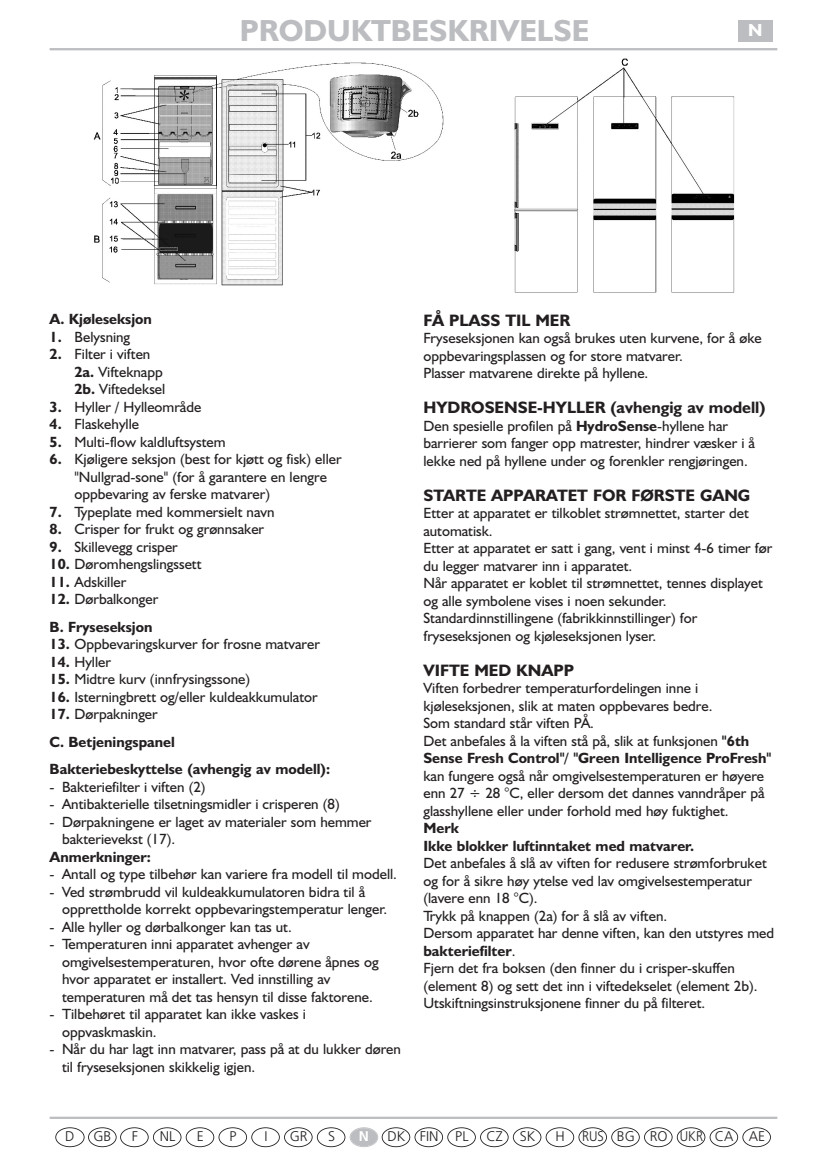
<style>
.page{position:relative;width:827px;height:1167px;background:#fff}
.page>*{position:absolute;margin:0;border:0;box-sizing:border-box;transform-origin:0 0}
.t1{font:700 30.62px "Humanist 521 BT";color:#bcbdc0}
.t2{font:700 17.5px "Humanist 521 BT";color:#fff}
.t3{font:700 16.62px "Humanist 521 BT";color:#231f20}
.t4{font:14.88px/17.5px "Humanist 521 BT";color:#231f20}
.t5{font:700 14.88px/27.5px "Humanist 521 BT";color:#231f20}
.t6{font:300 14px "Frutiger";color:#231f20}
.t7{font:700 14px "Frutiger";color:#fff}
.s1{font-weight:700}
.s2{font-weight:400}
</style>
<div class="page">
<img style="left:93px;top:58px;width:642px;height:235px">
<hr style="left:50px;top:48px;width:727px;height:2px;background:#bcbdc0">
<div style="left:737px;top:20px;width:35px;height:21px;background:#bcbdc0"></div>
<hr style="left:50px;top:1116px;width:727px;height:3px;background:#bcbdc0">
<div style="left:55px;top:1127px;width:30px;height:20px;border:2px solid #231f20;border-radius:50%"></div>
<div style="left:88px;top:1127px;width:29px;height:20px;border:2px solid #231f20;border-radius:50%"></div>
<div style="left:120px;top:1127px;width:29px;height:20px;border:2px solid #231f20;border-radius:50%"></div>
<div style="left:153px;top:1127px;width:28px;height:20px;border:2px solid #231f20;border-radius:50%"></div>
<div style="left:186px;top:1127px;width:28px;height:20px;border:2px solid #231f20;border-radius:50%"></div>
<div style="left:218px;top:1127px;width:29px;height:20px;border:2px solid #231f20;border-radius:50%"></div>
<div style="left:251px;top:1127px;width:29px;height:20px;border:2px solid #231f20;border-radius:50%"></div>
<div style="left:284px;top:1127px;width:28px;height:20px;border:2px solid #231f20;border-radius:50%"></div>
<div style="left:317px;top:1127px;width:28px;height:20px;border:2px solid #231f20;border-radius:50%"></div>
<div style="left:350px;top:1128px;width:27px;height:18px;background:#bcbdc0;border-radius:50%"></div>
<div style="left:349px;top:1127px;width:29px;height:20px;border:2px solid #bcbdc0;border-radius:50%"></div>
<div style="left:381px;top:1127px;width:29px;height:20px;border:2px solid #231f20;border-radius:50%"></div>
<div style="left:414px;top:1127px;width:29px;height:20px;border:2px solid #231f20;border-radius:50%"></div>
<div style="left:447px;top:1127px;width:29px;height:20px;border:2px solid #231f20;border-radius:50%"></div>
<div style="left:480px;top:1127px;width:28px;height:20px;border:2px solid #231f20;border-radius:50%"></div>
<div style="left:513px;top:1127px;width:28px;height:20px;border:2px solid #231f20;border-radius:50%"></div>
<div style="left:545px;top:1127px;width:29px;height:20px;border:2px solid #231f20;border-radius:50%"></div>
<div style="left:578px;top:1127px;width:29px;height:20px;border:2px solid #231f20;border-radius:50%"></div>
<div style="left:611px;top:1127px;width:28px;height:20px;border:2px solid #231f20;border-radius:50%"></div>
<div style="left:644px;top:1127px;width:28px;height:20px;border:2px solid #231f20;border-radius:50%"></div>
<div style="left:676px;top:1127px;width:29px;height:20px;border:2px solid #231f20;border-radius:50%"></div>
<div style="left:709px;top:1127px;width:29px;height:20px;border:2px solid #231f20;border-radius:50%"></div>
<div style="left:742px;top:1127px;width:28px;height:20px;border:2px solid #231f20;border-radius:50%"></div>
<h1 class="t1" style="left:240px;top:20px;width:351px">PRODUKTBESKRIVELSE</h1>
<p class="t2" style="left:748px;top:24px;width:16px">N</p>
<p class="t5" style="left:50px;top:307px;width:104px">A. Kjøleseksjon</p>
<p class="t4" style="left:50px;top:330px;width:82px"><span class="s1">1.</span> Belysning</p>
<p class="t4" style="left:74px;top:347px;width:92px;text-indent:-25px"><span class="s1">2.</span> Filter i viften<br><span class="s1">2a.</span> Vifteknapp<br><span class="s1">2b.</span> Viftedeksel</p>
<p class="t4" style="left:50px;top:400px;width:153px"><span class="s1">3.</span> Hyller / Hylleområde</p>
<p class="t4" style="left:50px;top:417px;width:91px"><span class="s1">4.</span> Flaskehylle</p>
<p class="t4" style="left:50px;top:435px;width:177px"><span class="s1">5.</span> Multi-flow kaldluftsystem</p>
<p class="t4" style="left:74px;top:452px;width:269px;text-indent:-25px"><span class="s1">6.</span> Kjøligere seksjon (best for kjøtt og fisk) eller "Nullgrad-sone" (for å garantere en lengre oppbevaring av ferske matvarer)</p>
<p class="t4" style="left:50px;top:505px;width:226px"><span class="s1">7.</span> Typeplate med kommersielt navn</p>
<p class="t4" style="left:50px;top:522px;width:216px"><span class="s1">8.</span> Crisper for frukt og grønnsaker</p>
<p class="t4" style="left:50px;top:540px;width:130px"><span class="s1">9.</span> Skillevegg crisper</p>
<p class="t4" style="left:50px;top:557px;width:153px"><span class="s1">10.</span> Døromhengslingssett</p>
<p class="t4" style="left:50px;top:575px;width:78px"><span class="s1">11.</span> Adskiller</p>
<p class="t5" style="left:50px;top:587px;width:110px">12. <span class="s2">Dørbalkonger<br></span>B. Fryseseksjon</p>
<p class="t4" style="left:50px;top:637px;width:272px"><span class="s1">13.</span> Oppbevaringskurver for frosne matvarer</p>
<p class="t4" style="left:50px;top:655px;width:63px"><span class="s1">14.</span> Hyller</p>
<p class="t4" style="left:50px;top:672px;width:202px"><span class="s1">15.</span> Midtre kurv (innfrysingssone)</p>
<p class="t4" style="left:50px;top:690px;width:269px"><span class="s1">16.</span> Isterningbrett og/eller kuldeakkumulator</p>
<p class="t5" style="left:50px;top:702px;width:282px">17. <span class="s2">Dørpakninger<br></span>C. Betjeningspanel<br>Bakteriebeskyttelse (avhengig av modell):</p>
<p class="t4" style="left:50px;top:779px;width:157px">- Bakteriefilter i viften (2)</p>
<p class="t4" style="left:50px;top:797px;width:291px">- Antibakterielle tilsetningsmidler i crisperen (8)</p>
<p class="t4" style="left:62px;top:814px;width:311px;text-indent:-12px">- Dørpakningene er laget av materialer som hemmer bakterievekst (17).</p>
<p class="t5" style="left:50px;top:844px;width:103px">Anmerkninger:</p>
<p class="t4" style="left:50px;top:867px;width:349px">- Antall og type tilbehør kan variere fra modell til modell.</p>
<p class="t4" style="left:62px;top:884px;width:326px;text-indent:-12px">- Ved strømbrudd vil kuldeakkumulatoren bidra til å opprettholde korrekt oppbevaringstemperatur lenger.</p>
<p class="t4" style="left:50px;top:919px;width:244px">- Alle hyller og dørbalkonger kan tas ut.</p>
<p class="t4" style="left:62px;top:937px;width:318px;text-indent:-12px">- Temperaturen inni apparatet avhenger av omgivelsestemperaturen, hvor ofte dørene åpnes og hvor apparatet er installert. Ved innstilling av temperaturen må det tas hensyn til disse faktorene.</p>
<p class="t4" style="left:62px;top:1007px;width:245px;text-indent:-12px">- Tilbehøret til apparatet kan ikke vaskes i oppvaskmaskin.</p>
<p class="t4" style="left:62px;top:1042px;width:340px;text-indent:-12px">- Når du har lagt inn matvarer, pass på at du lukker døren til fryseseksjonen skikkelig igjen.</p>
<p class="t3" style="left:423px;top:314px;width:148px">FÅ PLASS TIL MER</p>
<p class="t4" style="left:423px;top:331px;width:340px">Fryseseksjonen kan også brukes uten kurvene, for å øke oppbevaringsplassen og for store matvarer.<br>Plasser matvarene direkte på hyllene.</p>
<p class="t3" style="left:423px;top:402px;width:343px">HYDROSENSE-HYLLER (avhengig av modell)</p>
<p class="t4" style="left:423px;top:418px;width:333px">Den spesielle profilen på <span class="s1">HydroSense</span>-hyllene har barrierer som fanger opp matrester, hindrer væsker i å lekke ned på hyllene under og forenkler rengjøringen.</p>
<p class="t3" style="left:423px;top:489px;width:328px">STARTE APPARATET FOR FØRSTE GANG</p>
<p class="t4" style="left:423px;top:506px;width:350px">Etter at apparatet er tilkoblet strømnettet, starter det automatisk.<br>Etter at apparatet er satt i gang, vent i minst 4-6 timer før du legger matvarer inn i apparatet.<br>Når apparatet er koblet til strømnettet, tennes displayet og alle symbolene vises i noen sekunder.<br>Standardinnstillingene (fabrikkinnstillinger) for fryseseksjonen og kjøleseksjonen lyser.</p>
<p class="t3" style="left:423px;top:664px;width:152px">VIFTE MED KNAPP</p>
<p class="t4" style="left:423px;top:681px;width:349px">Viften forbedrer temperaturfordelingen inne i kjøleseksjonen, slik at maten oppbevares bedre.<br>Som standard står viften PÅ.<br>Det anbefales å la viften stå på, slik at funksjonen <span class="s1">"6th Sense Fresh Control"/ "Green Intelligence ProFresh"</span></p>
<p class="t4" style="left:423px;top:768px;width:342px;text-align:justify">kan fungere også når omgivelsestemperaturen er høyere enn 27 ÷ 28 °C, eller dersom det dannes vanndråper på glasshyllene eller under forhold med høy fuktighet.</p>
<p class="t5" style="left:423px;top:821px;width:272px;line-height:17.5px">Merk<br>Ikke blokker luftinntaket med matvarer.</p>
<p class="t4" style="left:423px;top:856px;width:352px">Det anbefales å slå av viften for redusere strømforbruket og for å sikre høy ytelse ved lav omgivelsestemperatur (lavere enn 18 °C).<br>Trykk på knappen (2a) for å slå av viften.<br>Dersom apparatet har denne viften, kan den utstyres med <span class="s1">bakteriefilter</span>.<br>Fjern det fra boksen (den finner du i crisper-skuffen (element 8) og sett det inn i viftedekselet (element 2b).<br>Utskiftningsinstruksjonene finner du på filteret.</p>
<p class="t6" style="left:65px;top:1131px;width:11px">D</p>
<p class="t6" style="left:93px;top:1131px;width:19px">GB</p>
<p class="t6" style="left:132px;top:1131px;width:8px">F</p>
<p class="t6" style="left:160px;top:1131px;width:17px">NL</p>
<p class="t6" style="left:197px;top:1131px;width:8px">E</p>
<p class="t6" style="left:229px;top:1131px;width:8px">P</p>
<p class="t6" style="left:264px;top:1131px;width:5px">I</p>
<p class="t6" style="left:290px;top:1131px;width:19px">GR</p>
<p class="t6" style="left:328px;top:1131px;width:8px">S</p>
<p class="t7" style="left:359px;top:1131px;width:12px">N</p>
<p class="t6" style="left:387px;top:1131px;width:83px">DK FIN PL</p>
<p class="t6" style="left:486px;top:1131px;width:50px">CZ SK</p>
<p class="t6" style="left:555px;top:1131px;width:211px">H RUS BG RO UKR CA AE</p>
</div>
